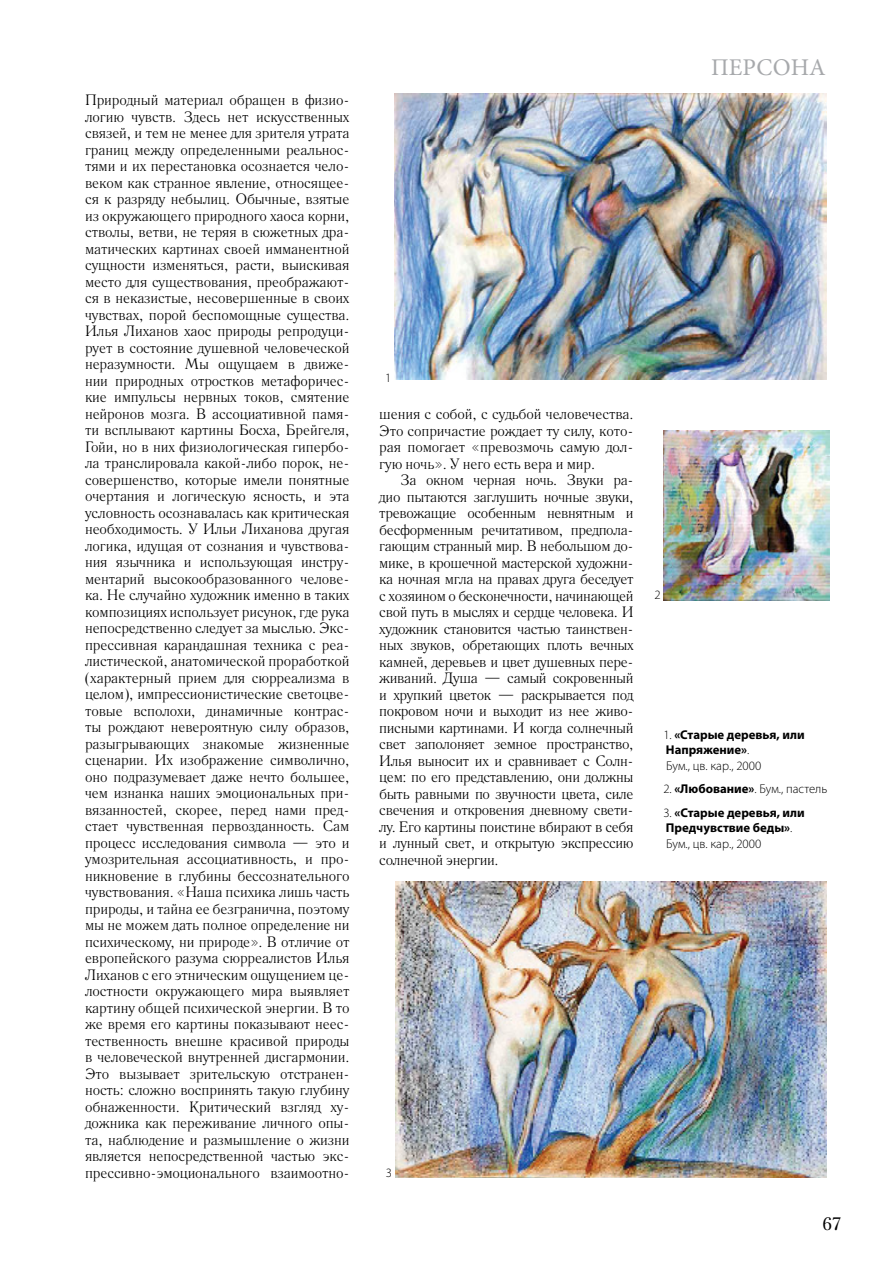
<style>
.page{position:relative;width:893px;height:1263px;background:#fff}
.page>*{position:absolute;margin:0;border:0;box-sizing:border-box;transform-origin:0 0}
.t1{font:24px "Minion Pro";color:#a7a9ac}
.t2{font:18px "Petersburg C";color:#000}
.t3{font:15px/16.5px "Literaturnaya C";letter-spacing:-.01em;color:#000;text-align:justify}
.t4{font:700 12.75px/15.3px "Myriad Pro";color:#000}
.t5{font:300 12.75px "Myriad Pro";color:#000}
.s1{font-weight:300}
.s2{font-weight:700}
</style>
<div class="page">
<img style="left:394px;top:94px;width:432px;height:285px">
<img style="left:395px;top:882px;width:431px;height:296px">
<img style="left:663px;top:431px;width:166px;height:169px">
<p class="t3" style="left:85px;top:92px;width:266px">Природный материал обращен в физио&shy;логию чувств. Здесь нет искусственных связей, и тем не менее для зрителя утрата границ между определенными реальнос&shy;тями и их перестановка осознается чело&shy;веком как странное явление, относящее&shy;ся к разряду небылиц. Обычные, взятые из окружающего природного хаоса корни, стволы, ветви, не теряя в сюжетных дра&shy;матических картинах своей имманентной сущности изменяться, расти, выискивая место для существования, преображают&shy;ся в неказистые, несовершенные в своих чувствах, порой беспомощные существа.<br>Илья Лиханов хаос природы репродуци&shy;рует в состояние душевной человеческой неразумности. Мы ощущаем в движе&shy;нии природных отростков метафоричес&shy;кие импульсы нервных токов, смятение нейронов мозга. В ассоциативной памя&shy;ти всплывают картины Босха, Брейгеля, Гойи, но в них физиологическая гипербо&shy;ла транслировала какой-либо порок, не&shy;совершенство, которые имели понятные очертания и логическую ясность, и эта условность осознавалась как критическая необходимость. У Ильи Лиханова другая логика, идущая от сознания и чувствова&shy;ния язычника и использующая инстру&shy;ментарий высокообразованного челове&shy;ка. Не случайно художник именно в таких композициях использует рисунок, где рука непосредственно следует за мыслью. Экс&shy;прессивная карандашная техника с реа&shy;листической, анатомической проработкой (характерный прием для сюрреализма в целом), импрессионистические светоцве&shy;товые всполохи, динамичные контрас&shy;ты рождают невероятную силу образов, разыгрывающих знакомые жизненные сценарии. Их изображение символично, оно подразумевает даже нечто большее, чем изнанка наших эмоциональных при&shy;вязанностей, скорее, перед нами пред&shy;стает чувственная первозданность. Сам процесс исследования символа — это и умозрительная ассоциативность, и про&shy;никновение в глубины бессознательного чувствования. «Наша психика лишь часть природы, и тайна ее безгранична, поэтому мы не можем дать полное определение ни психическому, ни природе». В отличие от европейского разума сюрреалистов Илья Лиханов с его этническим ощущением це&shy;лостности окружающего мира выявляет картину общей психической энергии. В то же время его картины показывают неес&shy;тественность внешне красивой природы в человеческой внутренней дисгармонии.<br>Это вызывает зрительскую отстранен&shy;ность: сложно воспринять такую глубину обнаженности. Критический взгляд ху&shy;дожника как переживание личного опы&shy;та, наблюдение и размышление о жизни является непосредственной частью экс&shy;прессивно-эмоционального взаимоотно-</p>
<h1 class="t1" style="left:711px;top:51px;width:116px">ПЕРСОНА</h1>
<p class="t5" style="left:385px;top:370px;width:8px">1</p>
<p class="t3" style="left:379px;top:406px;width:256px">шения с собой, с судьбой человечества.<br>Это сопричастие рождает ту силу, кото&shy;рая помогает «превозмочь самую дол&shy;гую ночь». У него есть вера и мир.</p>
<p class="t3" style="left:379px;top:472px;width:256px;text-indent:21px">За окном черная ночь. Звуки ра&shy;дио пытаются заглушить ночные звуки, тревожащие особенным невнятным и бесформенным речитативом, предпола&shy;гающим странный мир. В небольшом до&shy;мике, в крошечной мастерской художни&shy;ка ночная мгла на правах друга беседует с хозяином о бесконечности, начинающей свой путь в мыслях и сердце человека. И художник становится частью таинствен&shy;ных звуков, обретающих плоть вечных камней, деревьев и цвет душевных пере&shy;живаний. Душа — самый сокровенный и хрупкий цветок — раскрывается под покровом ночи и выходит из нее живо&shy;писными картинами. И когда солнечный свет заполоняет земное пространство, Илья выносит их и сравнивает с Солн&shy;цем: по его представлению, они должны быть равными по звучности цвета, силе свечения и откровения дневному свети&shy;лу. Его картины поистине вбирают в себя и лунный свет, и открытую экспрессию солнечной энергии.</p>
<p class="t5" style="left:655px;top:587px;width:8px">2</p>
<p class="t4" style="left:663px;top:726px;width:143px"><span class="s1">1.</span> «Старые деревья, или<br>Напряжение»<span class="s1">.<br>Бум., цв. кар., 2000</span></p>
<p class="t5" style="left:663px;top:781px;width:165px">2. <span class="s2">«Любование»</span>. Бум., пастель</p>
<p class="t4" style="left:663px;top:805px;width:143px"><span class="s1">3.</span> «Старые деревья, или<br>Предчувствие беды»<span class="s1">.<br>Бум., цв. кар., 2000</span></p>
<p class="t5" style="left:386px;top:1165px;width:8px">3</p>
<p class="t2" style="left:823px;top:1213px;width:20px">67</p>
</div>
